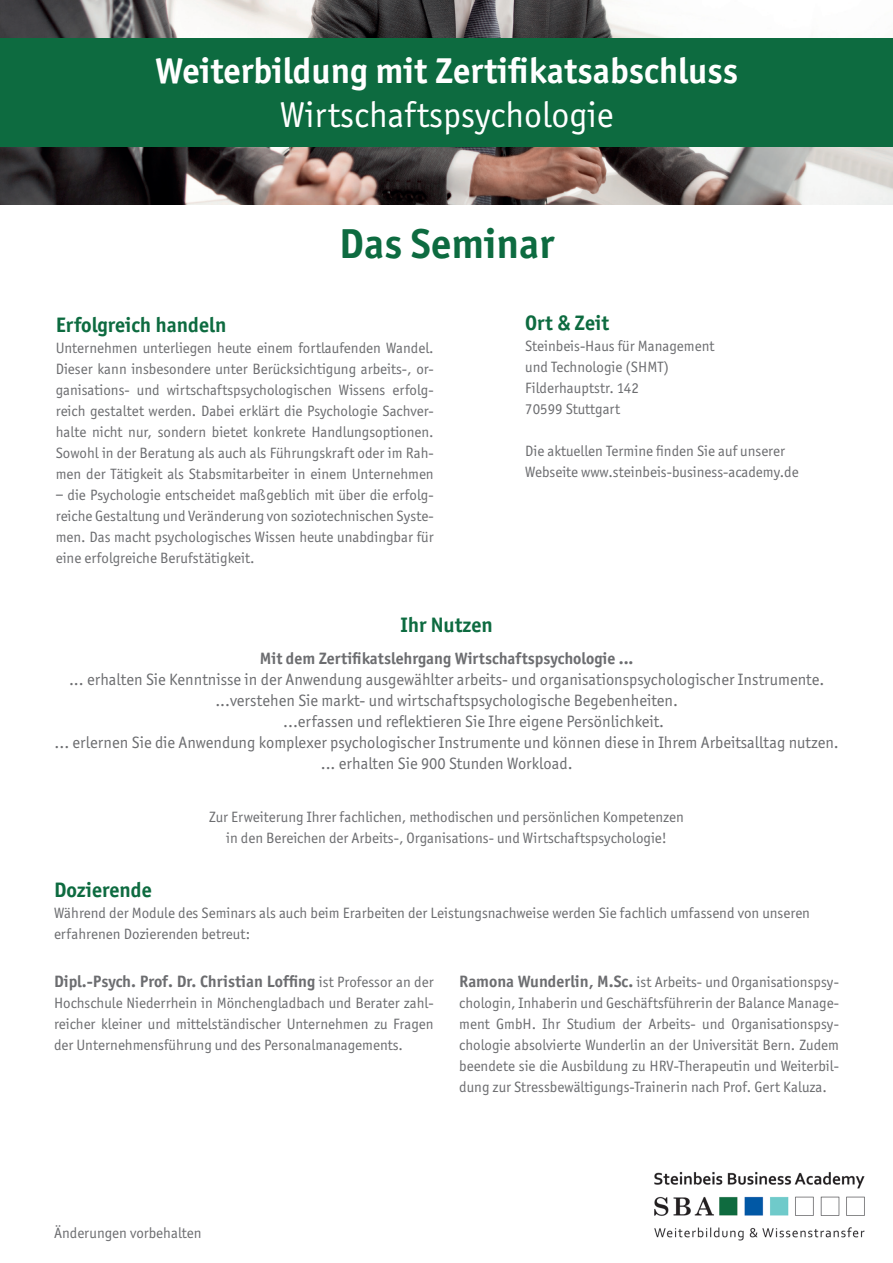
<style>
.page{position:relative;width:893px;height:1263px;background:#fff}
.page>*{position:absolute;margin:0;border:0;box-sizing:border-box;transform-origin:0 0}
.t1{font:700 42px "Officina Sans ITC Std";color:#0d6b40}
.t2{font:700 36px "Officina Sans ITC Std";color:#fff}
.t3{font:36px "Officina Sans ITC Std";color:#fff}
.t4{font:700 21px "Officina Sans ITC Std";color:#0d6b40}
.t5{font:16.5px "Officina Sans ITC Std";color:#6c6d70}
.t6{font:700 16.5px "Officina Sans ITC Std";color:#6c6d70}
.t7{font:15px/21px "Officina Sans ITC Std";color:#6c6d70;text-align:justify}
.s1{font-weight:400;font-size:15px}
.s2{font-weight:700;font-size:16.5px}
</style>
<div class="page">
<img style="left:0;top:0;width:893px;height:204px">
<div style="left:0;top:38px;width:893px;height:109px;background:#0d6b40"></div>
<img style="left:654px;top:1171px;width:211px;height:70px">
<h2 class="t2" style="left:155px;top:49px;width:584px">Weiterbildung mit Zertifikatsabschluss</h2>
<h2 class="t3" style="left:280px;top:94px;width:335px">Wirtschaftspsychologie</h2>
<h1 class="t1" style="left:339px;top:218px;width:216px">Das Seminar</h1>
<h3 class="t4" style="left:56px;top:312px;width:172px">Erfolgreich handeln</h3>
<p class="t7" style="left:56px;top:337px;width:379px">Unternehmen unterliegen heute einem fortlaufenden Wandel.<br>Dieser kann insbesondere unter Berücksichtigung arbeits-, or&shy;ganisations- und wirtschaftspsychologischen Wissens erfolg&shy;reich gestaltet werden. Dabei erklärt die Psychologie Sachver&shy;halte nicht nur, sondern bietet konkrete Handlungsoptionen.<br>Sowohl in der Beratung als auch als Führungskraft oder im Rah&shy;men der Tätigkeit als Stabsmitarbeiter in einem Unternehmen − die Psychologie entscheidet maßgeblich mit über die erfolg&shy;reiche Gestaltung und Veränderung von soziotechnischen Syste&shy;men. Das macht psychologisches Wissen heute unabdingbar für eine erfolgreiche Berufstätigkeit.</p>
<h3 class="t4" style="left:525px;top:310px;width:85px">Ort &amp; Zeit</h3>
<p class="t7" style="left:525px;top:335px;width:191px;text-align:left">Steinbeis-Haus für Management und Technologie (SHMT)<br>Filderhauptstr. 142<br>70599 Stuttgart</p>
<p class="t7" style="left:525px;top:440px;width:275px">Die aktuellen Termine finden Sie auf unserer<br>Webseite www.steinbeis-business-academy.de</p>
<h3 class="t4" style="left:400px;top:612px;width:94px">Ihr Nutzen</h3>
<p class="t6" style="left:260px;top:648px;width:375px">Mit dem Zertifikatslehrgang Wirtschaftspsychologie ...</p>
<p class="t5" style="left:69px;top:669px;width:757px">... erhalten Sie Kenntnisse in der Anwendung ausgewählter arbeits- und organisationspsychologischer Instrumente.</p>
<p class="t5" style="left:215px;top:690px;width:464px">...verstehen Sie markt- und wirtschaftspsychologische Begebenheiten.</p>
<p class="t5" style="left:283px;top:711px;width:382px">...erfassen und reflektieren Sie Ihre eigene Persönlichkeit.</p>
<p class="t5" style="left:55px;top:732px;width:786px">... erlernen Sie die Anwendung komplexer psychologischer Instrumente und können diese in Ihrem Arbeitsalltag nutzen.</p>
<p class="t5" style="left:321px;top:753px;width:253px">... erhalten Sie 900 Stunden Workload.</p>
<p class="t7" style="left:209px;top:806px;width:476px;text-align:center">Zur Erweiterung Ihrer fachlichen, methodischen und persönlichen Kompetenzen in den Bereichen der Arbeits-, Organisations- und Wirtschaftspsychologie!</p>
<h3 class="t4" style="left:54px;top:876px;width:99px">Dozierende</h3>
<p class="t7" style="left:54px;top:902px;width:758px">Während der Module des Seminars als auch beim Erarbeiten der Leistungsnachweise werden Sie fachlich umfassend von unseren erfahrenen Dozierenden betreut:</p>
<p class="t6" style="left:54px;top:971px;width:381px">Dipl.-Psych. Prof. Dr. Christian Loffing <span class="s1">ist Professor an der</span></p>
<p class="t7" style="left:54px;top:992px;width:381px">Hochschule Niederrhein in Mönchengladbach und Berater zahl&shy;reicher kleiner und mittelständischer Unternehmen zu Fragen der Unternehmensführung und des Personalmanagements.</p>
<p class="t7" style="left:459px;top:971px;width:381px"><span class="s2">Ramona Wunderlin, M.Sc.</span> ist Arbeits- und Organisationspsy&shy;chologin, Inhaberin und Geschäftsführerin der Balance Manage&shy;ment GmbH. Ihr Studium der Arbeits- und Organisationspsy&shy;chologie absolvierte Wunderlin an der Universität Bern. Zudem beendete sie die Ausbildung zu HRV-Therapeutin und Weiterbil&shy;dung zur Stressbewältigungs-Trainerin nach Prof. Gert Kaluza.</p>
<p class="t7" style="left:54px;top:1222px;width:149px">Änderungen vorbehalten</p>
</div>
